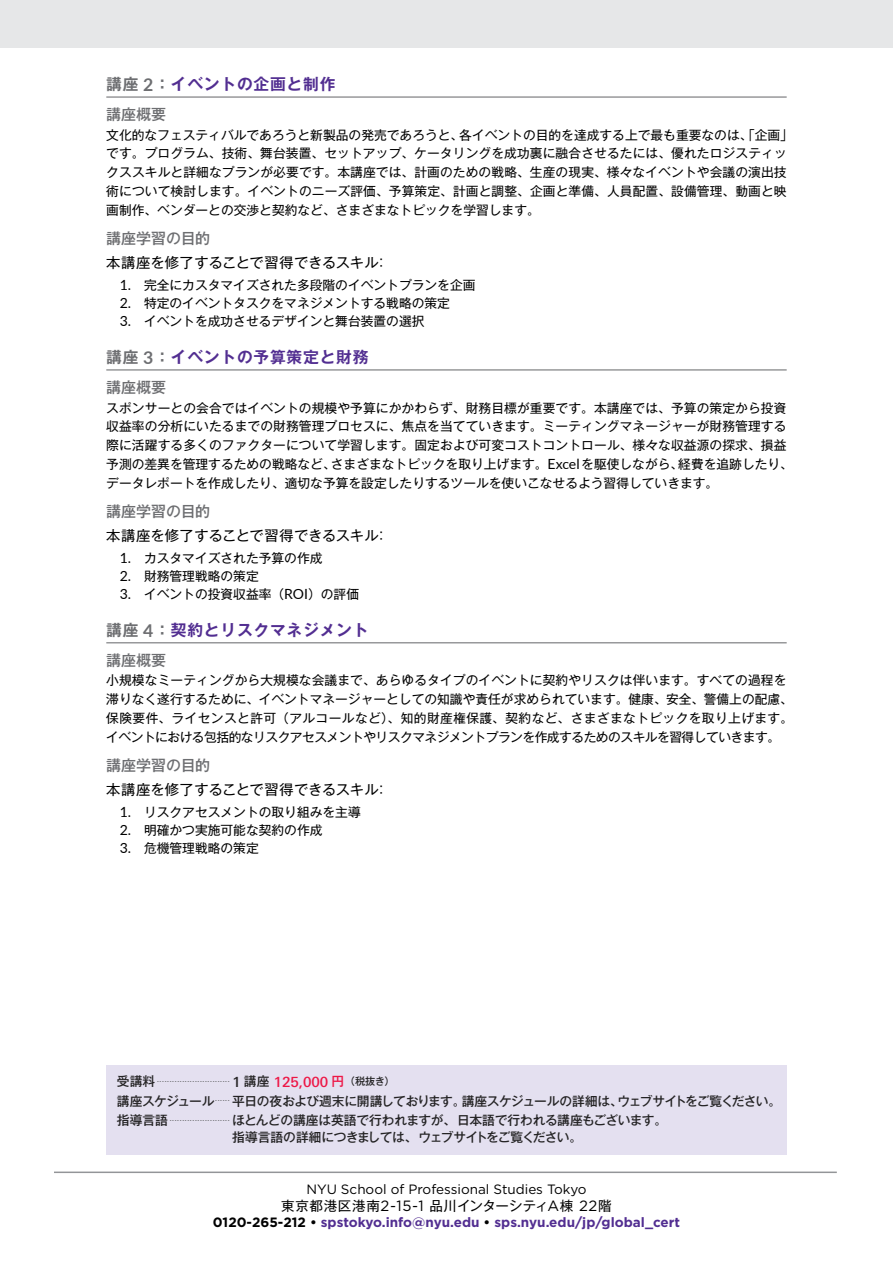
<style>
.page{position:relative;width:893px;height:1263px;background:#fff}
.page>*{position:absolute;margin:0;border:0;box-sizing:border-box;transform-origin:0 0}
.t1{font:700 15.75px "Gothic MB101 Pro De";letter-spacing:.05em;color:#522e91}
.t2{font:500 15px "Gothic MB101 Pro";color:#6d6e71}
.t3{font:14.25px "Gothic MB101 Pro";letter-spacing:.015em;color:#000}
.t4{font:700 13.5px "Gotham";color:#522e91}
.t5{font:13.5px "Gotham";color:#000}
.t6{font:13.5px "Gothic MB101 Pro";letter-spacing:.035em;color:#000}
.t7{font:12.75px/18.8px "Gothic MB101 Pro";color:#000}
.t8{font:500 12.75px/19.5px "Gothic MB101 Pro";letter-spacing:-.025em;color:#242324}
.t9{font:500 12.75px "Gothic MB101 Pro";letter-spacing:-.045em;color:#242324}
.t10{font:500 8.4px "Linotype Univers Basic";color:#6d6e71}
.s1{color:#6d6e71}
.s2{font-family:"Lato";font-size:17.7px;color:#6d6e71}
.s3{font-family:"Lato";font-size:14.1px}
.s4{font-family:"Gothic MB101 Pro";font-size:12.75px;color:#242324}
.s5{font-size:14.1px;color:#242324}
.s6{font-size:14.1px;color:#ed1746}
.s7{font-family:"Gothic MB101 Pro";font-size:12.75px;color:#ed1746}
.s8{font-family:"Gothic MB101 Pro";font-size:10.2px;color:#242324}
.s9{font-family:"Gotham";font-size:14.85px}
.s10{color:#000}
</style>
<div class="page">
<div style="left:0;top:0;width:893px;height:47px;background:#e6e7e8"></div>
<hr style="left:54px;top:1171px;width:783px;height:2px;background:#939598">
<div style="left:106px;top:1066px;width:681px;height:89px;background:#e4e0f0"></div>
<hr style="left:106px;top:97px;width:681px;height:1px;background:#6d6e71">
<hr style="left:106px;top:369px;width:681px;height:1px;background:#6d6e71">
<hr style="left:106px;top:642px;width:681px;height:1px;background:#6d6e71">
<p class="t1" style="left:106px;top:71px;width:231px"><span class="s1">講座</span> <span class="s2">2</span><span class="s1">：</span>イベントの企画と制作</p>
<p class="t2" style="left:106px;top:102px;width:61px">講座概要</p>
<p class="t7" style="left:106px;top:124px;width:688px">文化的なフェスティバルであろうと新製品の発売であろうと、各イベントの目的を達成する上で最も重要なのは、「企画」です。プログラム、技術、舞台装置、セットアップ、ケータリングを成功裏に融合させるたには、優れたロジスティックススキルと詳細なプランが必要です。本講座では、計画のための戦略、生産の現実、様々なイベントや会議の演出技術について検討します。イベントのニーズ評価、予算策定、計画と調整、企画と準備、人員配置、設備管理、動画と映画制作、ベンダーとの交渉と契約など、さまざまなトピックを学習します。</p>
<p class="t2" style="left:106px;top:226px;width:105px">講座学習の目的</p>
<p class="t3" style="left:106px;top:250px;width:284px">本講座を修了することで習得できるスキル：</p>
<p class="t7" style="left:120px;top:274px;width:357px;line-height:18px"><span class="s3">1.</span>　完全にカスタマイズされた多段階のイベントプランを企画<br><span class="s3">2.</span>　特定のイベントタスクをマネジメントする戦略の策定<br><span class="s3">3.</span>　イベントを成功させるデザインと舞台装置の選択</p>
<p class="t1" style="left:106px;top:344px;width:264px"><span class="s1">講座</span> <span class="s2">3</span><span class="s1">：</span>イベントの予算策定と財務</p>
<p class="t2" style="left:106px;top:375px;width:61px">講座概要</p>
<p class="t7" style="left:106px;top:396px;width:688px">スポンサーとの会合ではイベントの規模や予算にかかわらず、財務目標が重要です。本講座では、予算の策定から投資収益率の分析にいたるまでの財務管理プロセスに、焦点を当てていきます。ミーティングマネージャーが財務管理する際に活躍する多くのファクターについて学習します。固定および可変コストコントロール、様々な収益源の探求、損益予測の差異を管理するための戦略など、さまざまなトピックを取り上げます。<span class="s3">Excel</span>を駆使しながら、経費を追跡したり、データレポートを作成したり、適切な予算を設定したりするツールを使いこなせるよう習得していきます。</p>
<p class="t2" style="left:106px;top:499px;width:105px">講座学習の目的</p>
<p class="t3" style="left:106px;top:523px;width:284px">本講座を修了することで習得できるスキル：</p>
<p class="t7" style="left:120px;top:547px;width:241px;line-height:18px"><span class="s3">1.</span>　カスタマイズされた予算の作成<br><span class="s3">2.</span>　財務管理戦略の策定<br><span class="s3">3.</span>　イベントの投資収益率（<span class="s3">ROI</span>）の評価</p>
<p class="t1" style="left:106px;top:617px;width:264px"><span class="s1">講座</span> <span class="s2">4</span><span class="s1">：</span>契約とリスクマネジメント</p>
<p class="t2" style="left:106px;top:647px;width:61px">講座概要</p>
<p class="t7" style="left:106px;top:669px;width:688px">小規模なミーティングから大規模な会議まで、あらゆるタイプのイベントに契約やリスクは伴います。すべての過程を滞りなく遂行するために、イベントマネージャーとしての知識や責任が求められています。健康、安全、警備上の配慮、保険要件、ライセンスと許可（アルコールなど）、知的財産権保護、契約など、さまざまなトピックを取り上げます。イベントにおける包括的なリスクアセスメントやリスクマネジメントプランを作成するためのスキルを習得していきます。</p>
<p class="t2" style="left:106px;top:753px;width:105px">講座学習の目的</p>
<p class="t3" style="left:106px;top:777px;width:284px">本講座を修了することで習得できるスキル：</p>
<p class="t7" style="left:120px;top:801px;width:242px;line-height:18px"><span class="s3">1.</span>　リスクアセスメントの取り組みを主導<br><span class="s3">2.</span>　明確かつ実施可能な契約の作成<br><span class="s3">3.</span>　危機管理戦略の策定</p>
<p class="t10" style="left:117px;top:1074px;width:279px"><span class="s4">受講料</span> ............................. <span class="s5">1</span> <span class="s4">講座</span> <span class="s6">125,000</span> <span class="s7">円</span><span class="s8">（税抜き）</span></p>
<p class="t8" style="left:117px;top:1090px;width:666px">講座スケジュール <sup>......</sup> 平日の夜および週末に開講しております。講座スケジュールの詳細は、ウェブサイトをご覧ください。指導言語 <sup>........................</sup> ほとんどの講座は英語で行われますが、日本語で行われる講座もございます。</p>
<p class="t9" style="left:232px;top:1126px;width:352px">指導言語の詳細につきましては、ウェブサイトをご覧ください。</p>
<p class="t5" style="left:306px;top:1180px;width:282px">NYU School of Professional Studies Tokyo</p>
<p class="t6" style="left:281px;top:1194px;width:332px">東京都港区港南<span class="s9">2-15-1</span> 品川インターシティ<span class="s9">A</span>棟 <span class="s9">22</span>階</p>
<p class="t4" style="left:213px;top:1213px;width:469px"><span class="s10">0120-265-212 •</span> spstokyo.info@nyu.edu <span class="s10">•</span> sps.nyu.edu/jp/global_cert</p>
</div>
